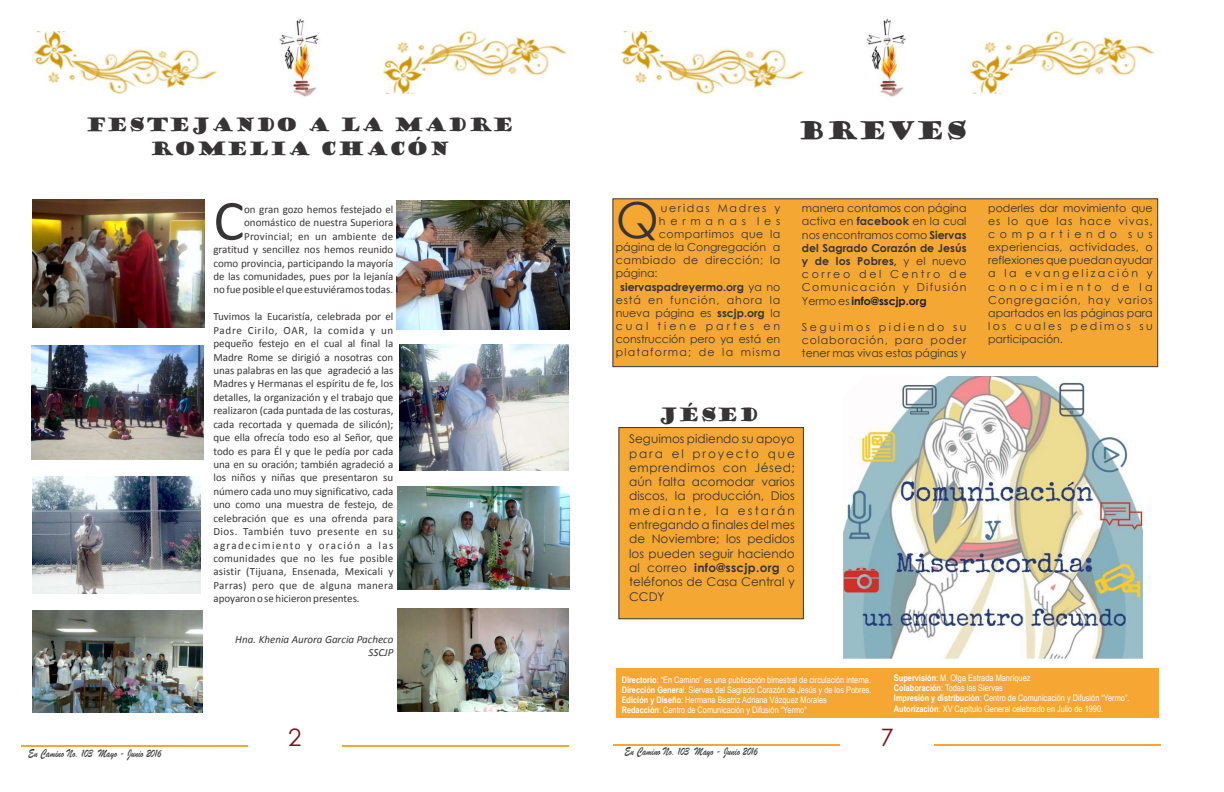
<style>
.page{position:relative;width:1224px;height:792px;background:#fff}
.page>*{position:absolute;margin:0;border:0;box-sizing:border-box;transform-origin:0 0}
.t1{font:57.6px "Calibri";color:#373435}
.t2{font:49.6px "Century Gothic";color:#373435}
.t3{font:24px "Goudy Stout";color:#373435}
.t4{font:24px "Century Gothic";color:#721518}
.t5{font:18px/24.6px "Goudy Stout";color:#373435;text-align:center}
.t6{font:12px/14.3px "Century Gothic";color:#373435;text-align:justify}
.t7{font:12px "Brush Script";color:#373435;scale:.8 1}
.t8{font:11px/13.4px "Calibri";color:#373435;text-align:right}
.t9{font:11px/13.1px "Century Gothic";letter-spacing:.045em;color:#373435;text-align:justify}
.t10{font:11px "Century Gothic";color:#373435}
.t11{font:italic 11px/13.4px "Calibri";color:#373435;text-align:right}
.t12{font:700 11px "Century Gothic";color:#373435}
.t13{font:11px "Century Gothic";letter-spacing:.08em;color:#373435}
.t14{font:11px "Century Gothic";letter-spacing:.11em;color:#373435}
.t15{font:11px "Century Gothic";letter-spacing:.27em;color:#373435}
.t16{font:11px "Century Gothic";letter-spacing:.155em;color:#373435}
.t17{font:11px "Century Gothic";letter-spacing:.435em;color:#373435}
.t18{font:9px/10.3px "Arial Narrow";color:#fefefe}
.s1{font-weight:400}
.s2{font-weight:700}
.s3{font-weight:700;color:#201e1e}
</style>
<div class="page">
<div style="left:619px;top:427px;width:184px;height:192px;background:#f5a733;border:1px solid #373435"></div>
<div style="left:613px;top:199px;width:545px;height:168px;background:#f5a733;border:1px solid #373435"></div>
<div style="left:617px;top:668px;width:542px;height:50px;background:#f6a733"></div>
<hr style="left:934px;top:744px;width:227px;height:1px;background:#f6a733">
<hr style="left:613px;top:744px;width:227px;height:1px;background:#f6a733">
<hr style="left:342px;top:745px;width:227px;height:1px;background:#f6a733">
<hr style="left:21px;top:745px;width:227px;height:1px;background:#f6a733">
<img style="left:33px;top:199px;width:172px;height:129px">
<img style="left:32px;top:477px;width:169px;height:117px">
<img style="left:32px;top:346px;width:172px;height:114px">
<img style="left:397px;top:200px;width:172px;height:130px">
<img style="left:399px;top:344px;width:169px;height:127px">
<img style="left:397px;top:608px;width:172px;height:103px">
<img style="left:398px;top:486px;width:172px;height:103px">
<img style="left:32px;top:611px;width:171px;height:102px">
<img style="left:378px;top:30px;width:193px;height:64px">
<img style="left:33px;top:31px;width:185px;height:64px">
<img style="left:279px;top:19px;width:40px;height:78px">
<img style="left:969px;top:30px;width:189px;height:64px">
<img style="left:620px;top:31px;width:185px;height:64px">
<img style="left:866px;top:19px;width:40px;height:78px">
<img style="left:844px;top:377px;width:298px;height:284px">
<h3 class="t5" style="left:86px;top:112px;width:430px">FESTEJANDO A LA MADRE<br>ROMELIA CHACÓN</h3>
<h1 class="t1" style="left:213px;top:197px;width:32px">C</h1>
<p class="t8" style="left:244px;top:203px;width:151px">on gran gozo hemos festejado el</p>
<p class="t8" style="left:213px;top:217px;width:182px">onomástico de nuestra Superiora Provincial; en un ambiente de gratitud y sencillez nos hemos reunido como provincia, participando la mayoría de las comunidades, pues por la lejanía no fue posible el que estuviéramos todas.</p>
<p class="t8" style="left:213px;top:311px;width:182px;text-align:justify">Tuvimos la Eucaristía, celebrada por el Padre Cirilo, OAR, la comida y un pequeño festejo en el cual al final la Madre Rome se dirigió a nosotras con unas palabras en las que agradeció a las Madres y Hermanas el espíritu de fe, los detalles, la organización y el trabajo que realizaron (cada puntada de las costuras, cada recortada y quemada de silicón); que ella ofrecía todo eso al Señor, que todo es para Él y que le pedía por cada una en su oración; también agradeció a los niños y niñas que presentaron su número cada uno muy significativo, cada uno como una muestra de festejo, de celebración que es una ofrenda para Dios. También tuvo presente en su agradecimiento y oración a las comunidades que no les fue posible asistir (Tijuana, Ensenada, Mexicali y Parras) pero que de alguna manera apoyaron o se hicieron presentes.</p>
<p class="t11" style="left:235px;top:633px;width:160px">Hna. Khenia Aurora Garcia Pacheco<br>SSCJP</p>
<h3 class="t3" style="left:798px;top:117px;width:172px">BREVES</h3>
<h2 class="t2" style="left:616px;top:200px;width:45px">Q</h2>
<p class="t16" style="left:661px;top:204px;width:121px">ueridas Madres y</p>
<p class="t17" style="left:659px;top:217px;width:123px">hermanas les</p>
<p class="t9" style="left:659px;top:229px;width:123px">compartimos que la</p>
<p class="t10" style="left:616px;top:243px;width:166px">página de la Congregación a</p>
<p class="t9" style="left:616px;top:255px;width:166px">cambiado de dirección; la</p>
<p class="t9" style="left:616px;top:268px;width:43px">página:</p>
<p class="t12" style="left:620px;top:282px;width:162px">siervaspadreyermo.org <span class="s1">ya no</span></p>
<p class="t13" style="left:616px;top:296px;width:166px">está en función, ahora la</p>
<p class="t10" style="left:616px;top:309px;width:166px">nueva página es <span class="s2">sscjp.org</span> la</p>
<p class="t15" style="left:616px;top:322px;width:166px">cual tiene partes en</p>
<p class="t10" style="left:616px;top:335px;width:166px">construcción pero ya está en</p>
<p class="t14" style="left:616px;top:348px;width:166px">plataforma; de la misma</p>
<h3 class="t5" style="left:658px;top:402px;width:103px">JÉSED</h3>
<p class="t9" style="left:802px;top:202px;width:166px">manera contamos con página activa en <span class="s2">facebook</span> en la cual nos encontramos como <span class="s2">Siervas del Sagrado Corazón de Jesús y de los Pobres,</span> y el nuevo correo del Centro de Comunicación y Difusión Yermo es <span class="s3">info@sscjp.org</span></p>
<p class="t9" style="left:802px;top:321px;width:166px">Seguimos pidiendo su colaboración, para poder tener mas vivas estas páginas y</p>
<p class="t6" style="left:629px;top:433px;width:167px">Seguimos pidiendo su apoyo para el proyecto que emprendimos con Jésed; aún falta acomodar varios discos, la producción, Dios mediante, la estarán entregando a finales del mes de Noviembre; los pedidos los pueden seguir haciendo al correo <span class="s2">info@sscjp.org</span> o teléfonos de Casa Central y CCDY</p>
<p class="t9" style="left:988px;top:202px;width:166px">poderles dar movimiento que es lo que las hace vivas, compartiendo sus experiencias, actividades, o reflexiones que puedan ayudar a la evangelización y conocimiento de la Congregación, hay varios apartados en las páginas para los cuales pedimos su participación.</p>
<p class="t18" style="left:622px;top:675px;width:251px"><span class="s2">Directorio</span>: “En Camino” es una publicación bimestral de circulación interna.<br><span class="s2">Dirección Genera</span>l: Siervas del Sagrado Corazón de Jesús y de los Pobres.<br><span class="s2">Edición y Diseño</span>: Hermana Beatriz Adriana Vázquez Morales<br><span class="s2">Redacción</span>: Centro de Comunicación y Difusión “Yermo”</p>
<p class="t18" style="left:894px;top:673px;width:237px"><span class="s2">Supervisión</span>: M. Olga Estrada Manríquez<br><span class="s2">Colaboración</span>: Todas las Siervas<br><span class="s2">Impresión y distribución</span>: Centro de Comunicación y Difusión “Yermo”.<br><span class="s2">Autorización</span>: XV Capítulo General celebrado en Julio de 1990.</p>
<h3 class="t4" style="left:288px;top:728px;width:15px">2</h3>
<h3 class="t4" style="left:881px;top:728px;width:15px">7</h3>
<p class="t7" style="left:28px;top:750px;width:168px">En Camino No. 103 Mayo - Junio 2016</p>
<p class="t7" style="left:625px;top:748px;width:168px">En Camino No. 103 Mayo - Junio 2016</p>
</div>
